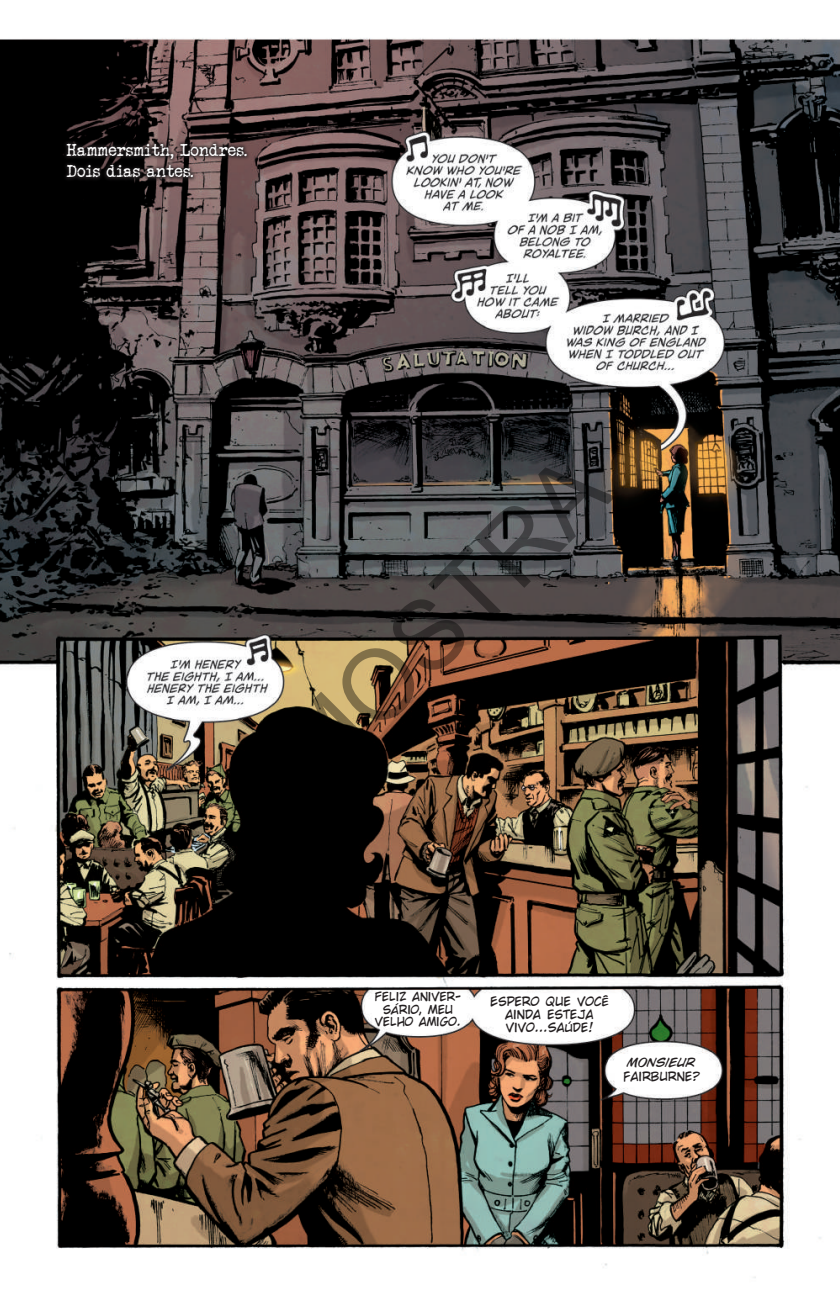
<style>
.page{position:relative;width:840px;height:1290px;background:#fff}
.page>*{position:absolute;margin:0;border:0;box-sizing:border-box;transform-origin:0 0}
.t1{font:98.17px "Arial";color:rgb(0 0 0/.4)}
.t2{font:17.5px/21px "Veteran Typewriter";letter-spacing:.005em;color:#fff}
.t3{font:12.25px/13.3px "Lula Borges Normal";color:#231f20;text-align:center}
.t4{font:12.25px "Lula Borges Italico";color:#231f20}
.t5{font:11.9px/12.2px "Lula Borges Normal";letter-spacing:-.005em;color:#231f20;text-align:center}
.s1{font-family:"Lula Borges Italico"}
</style>
<div class="page">
<img style="left:0;top:38px;width:840px;height:1240px">
<svg style="left:63px;top:139px;width:188px;height:43px;background:#382d2d"></svg>
<h2 class="t2" style="left:67px;top:140px;width:182px">Hammersmith, Londres.<br>Dois dias antes.</h2>
<h1 class="t1" style="left:200px;top:768px;width:487px;rotate:-45deg">AMOSTRA</h1>
<p class="t5" style="left:375px;top:990px;width:88px">FELIZ ANIVER-<br>SÁRIO, MEU<br>VELHO AMIGO.</p>
<p class="t3" style="left:490px;top:994px;width:120px">ESPERO QUE VOCÊ<br>AINDA ESTEJA<br>VIVO...SAÚDE!</p>
<p class="t4" style="left:627px;top:1056px;width:69px">MONSIEUR</p>
<p class="t3" style="left:623px;top:1069px;width:77px">FAIRBURNE<span class="s1">?</span></p>
</div>
